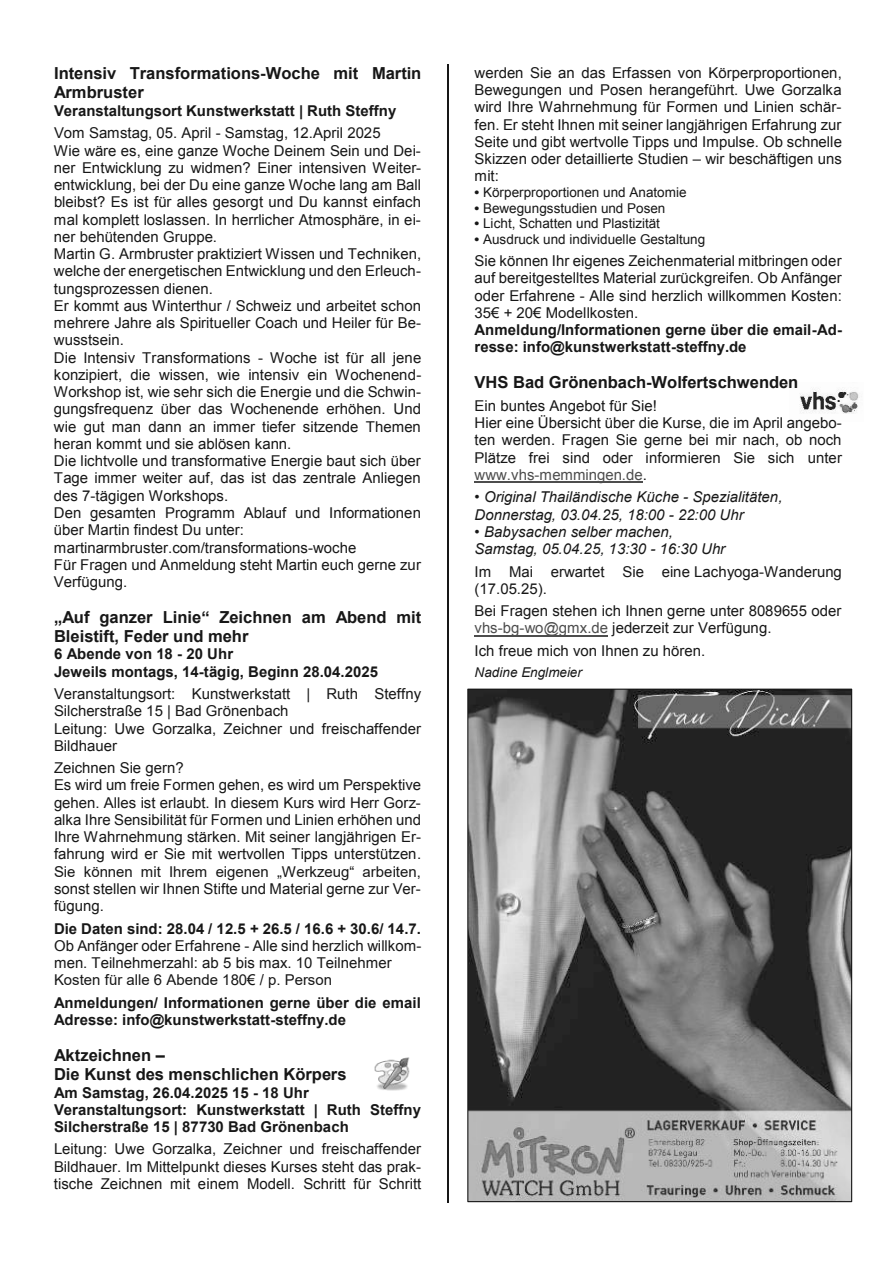
<style>
.page{position:relative;width:893px;height:1263px;background:#fff}
.page>*{position:absolute;margin:0;border:0;box-sizing:border-box;transform-origin:0 0}
.t1{font:700 16.5px/18.9px "Arial";color:#171717}
.t2{font:15px/17.2px "Arial";color:#171717}
.t3{font:700 15px/17.2px "Arial";color:#171717}
.t4{font:italic 15px/17.2px "Arial";color:#171717}
.t5{font:13.5px "Arial";letter-spacing:.005em;color:#171717}
.t6{font:italic 13.5px "Arial";letter-spacing:.005em;color:#171717}
.s1{font-weight:700}
.s2{color:#4d4d4d}
</style>
<div class="page">
<img style="left:799px;top:389px;width:60px;height:25px">
<hr style="left:475px;top:481px;width:168px;height:1px;background:#4d4d4d">
<hr style="left:475px;top:635px;width:133px;height:1px;background:#4d4d4d">
<hr style="left:447px;top:64px;width:2px;height:1138px;background:#171717">
<img style="left:469px;top:691px;width:381px;height:509px">
<img style="left:374px;top:1057px;width:36px;height:34px">
<p class="t1" style="left:54px;top:65px;width:369px">Intensiv Transformations-Woche mit Martin<br>Armbruster</p>
<p class="t3" style="left:54px;top:102px;width:344px">Veranstaltungsort Kunstwerkstatt | Ruth Steffny</p>
<p class="t2" style="left:54px;top:125px;width:369px">Vom Samstag, 05. April - Samstag, 12.April 2025<br>Wie wäre es, eine ganze Woche Deinem Sein und Dei&shy;ner Entwicklung zu widmen? Einer intensiven Weiter&shy;entwicklung, bei der Du eine ganze Woche lang am Ball bleibst? Es ist für alles gesorgt und Du kannst einfach mal komplett loslassen. In herrlicher Atmosphäre, in ei&shy;ner behütenden Gruppe.<br>Martin G. Armbruster praktiziert Wissen und Techniken, welche der energetischen Entwicklung und den Erleuch&shy;tungsprozessen dienen.<br>Er kommt aus Winterthur / Schweiz und arbeitet schon mehrere Jahre als Spiritueller Coach und Heiler für Be&shy;wusstsein.<br>Die Intensiv Transformations - Woche ist für all jene konzipiert, die wissen, wie intensiv ein Wochenend-Workshop ist, wie sehr sich die Energie und die Schwin&shy;gungsfrequenz über das Wochenende erhöhen. Und wie gut man dann an immer tiefer sitzende Themen heran kommt und sie ablösen kann.<br>Die lichtvolle und transformative Energie baut sich über Tage immer weiter auf, das ist das zentrale Anliegen des 7-tägigen Workshops.<br>Den gesamten Programm Ablauf und Informationen über Martin findest Du unter: martinarmbruster.com/transformations-woche<br>Für Fragen und Anmeldung steht Martin euch gerne zur Verfügung.</p>
<p class="t1" style="left:54px;top:608px;width:369px">„Auf ganzer Linie“ Zeichnen am Abend mit<br>Bleistift, Feder und mehr</p>
<p class="t3" style="left:54px;top:646px;width:326px">6 Abende von 18 - 20 Uhr<br>Jeweils montags, 14-tägig, Beginn 28.04.2025</p>
<p class="t2" style="left:54px;top:685px;width:369px">Veranstaltungsort: Kunstwerkstatt | Ruth Steffny Silcherstraße 15 | Bad Grönenbach<br>Leitung: Uwe Gorzalka, Zeichner und freischaffender Bildhauer</p>
<p class="t2" style="left:54px;top:759px;width:369px">Zeichnen Sie gern?<br>Es wird um freie Formen gehen, es wird um Perspektive gehen. Alles ist erlaubt. In diesem Kurs wird Herr Gorz&shy;alka Ihre Sensibilität für Formen und Linien erhöhen und Ihre Wahrnehmung stärken. Mit seiner langjährigen Er&shy;fahrung wird er Sie mit wertvollen Tipps unterstützen.<br>Sie können mit Ihrem eigenen „Werkzeug“ arbeiten, sonst stellen wir Ihnen Stifte und Material gerne zur Ver&shy;fügung.</p>
<p class="t3" style="left:54px;top:920px;width:368px">Die Daten sind: 28.04 / 12.5 + 26.5 / 16.6 + 30.6/ 14.7.</p>
<p class="t2" style="left:54px;top:937px;width:369px">Ob Anfänger oder Erfahrene - Alle sind herzlich willkom&shy;men. Teilnehmerzahl: ab 5 bis max. 10 Teilnehmer<br>Kosten für alle 6 Abende 180€ / p. Person</p>
<p class="t3" style="left:54px;top:994px;width:368px">Anmeldungen/ Informationen gerne über die email<br>Adresse: info@kunstwerkstatt-steffny.de</p>
<p class="t1" style="left:54px;top:1046px;width:294px">Aktzeichnen –<br>Die Kunst des menschlichen Körpers</p>
<p class="t3" style="left:54px;top:1084px;width:369px">Am Samstag, 26.04.2025 15 - 18 Uhr<br>Veranstaltungsort: Kunstwerkstatt | Ruth Steffny<br>Silcherstraße 15 | 87730 Bad Grönenbach</p>
<p class="t2" style="left:54px;top:1141px;width:369px;text-align:justify">Leitung: Uwe Gorzalka, Zeichner und freischaffender Bildhauer. Im Mittelpunkt dieses Kurses steht das prak&shy;tische Zeichnen mit einem Modell. Schritt für Schritt</p>
<p class="t2" style="left:475px;top:64px;width:369px;text-align:justify">werden Sie an das Erfassen von Körperproportionen, Bewegungen und Posen herangeführt. Uwe Gorzalka wird Ihre Wahrnehmung für Formen und Linien schär&shy;fen. Er steht Ihnen mit seiner langjährigen Erfahrung zur Seite und gibt wertvolle Tipps und Impulse. Ob schnelle Skizzen oder detaillierte Studien – wir beschäftigen uns mit:</p>
<p class="t5" style="left:475px;top:184px;width:213px"><span class="s1">•</span> Körperproportionen und Anatomie</p>
<p class="t5" style="left:475px;top:199px;width:192px"><span class="s1">•</span> Bewegungsstudien und Posen</p>
<p class="t5" style="left:475px;top:215px;width:187px"><span class="s1">•</span> Licht, Schatten und Plastizität</p>
<p class="t5" style="left:475px;top:230px;width:232px"><span class="s1">•</span> Ausdruck und individuelle Gestaltung</p>
<p class="t2" style="left:475px;top:252px;width:369px;text-align:justify">Sie können Ihr eigenes Zeichenmaterial mitbringen oder auf bereitgestelltes Material zurückgreifen. Ob Anfänger oder Erfahrene - Alle sind herzlich willkommen Kosten:<br>35€ + 20€ Modellkosten.</p>
<p class="t3" style="left:475px;top:321px;width:369px">Anmeldung/Informationen gerne über die email-Ad&shy;resse: info@kunstwerkstatt-steffny.de</p>
<p class="t1" style="left:475px;top:373px;width:325px">VHS Bad Grönenbach-Wolfertschwenden</p>
<p class="t2" style="left:475px;top:397px;width:369px">Ein buntes Angebot für Sie!<br>Hier eine Übersicht über die Kurse, die im April angebo&shy;ten werden. Fragen Sie gerne bei mir nach, ob noch Plätze frei sind oder informieren Sie sich unter <span class="s2">www.vhs-memmingen.de</span>.</p>
<p class="t4" style="left:475px;top:489px;width:309px">• Original Thailändische Küche - Spezialitäten,<br>Donnerstag, 03.04.25, 18:00 - 22:00 Uhr</p>
<p class="t4" style="left:475px;top:523px;width:252px">• Babysachen selber machen,<br>Samstag, 05.04.25, 13:30 - 16:30 Uhr</p>
<p class="t2" style="left:475px;top:563px;width:369px">Im Mai erwartet Sie eine Lachyoga-Wanderung (17.05.25).</p>
<p class="t2" style="left:475px;top:602px;width:368px">Bei Fragen stehen ich Ihnen gerne unter 8089655 oder <span class="s2">vhs-bg-wo@gmx.de</span> jederzeit zur Verfügung.</p>
<p class="t2" style="left:475px;top:642px;width:232px">Ich freue mich von Ihnen zu hören.</p>
<p class="t6" style="left:475px;top:663px;width:109px">Nadine Englmeier</p>
</div>
